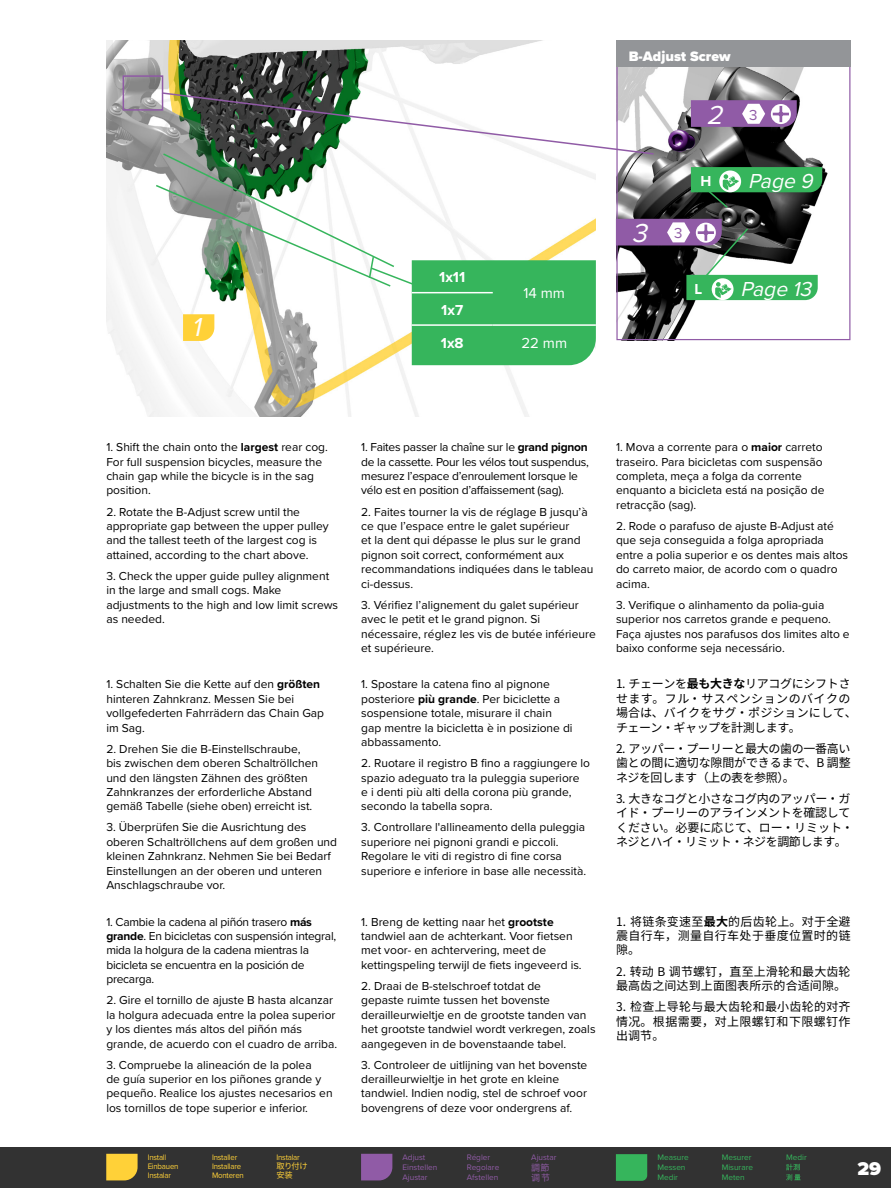
<style>
.page{position:relative;width:891px;height:1188px;background:#fff}
.page>*{position:absolute;margin:0;border:0;box-sizing:border-box;transform-origin:0 0}
.User_Manual_Number_F{font:italic 27px "Proxima Nova";color:#fff}
.t1{font:italic 21px "Proxima Nova";color:#fff}
.t2{font:900 19.2px "Proxima Nova";color:#fff}
.User_Manual_Number_F-2{font:700 15px "Proxima Nova";color:#fff}
.User_Manual_Number_F-3{font:15px "Proxima Nova";color:#fff}
.User_Manual_Number_F-4{font:15px "Proxima Nova";color:#905ba6}
.Header_Proxima_Nova{font:900 14.25px "Proxima Nova";color:#fff}
.User_Manual_Text_-_N{font:12px/14.4px "Proxima Nova";color:#000}
.User_Manual_Text_-_N-2{font:12px/14.4px "Proxima Nova";letter-spacing:-.02em;color:#000}
.j-bodytext{font:12px/14.4px "Noto Sans CJ Kjp";letter-spacing:-.025em;color:#000;text-align:justify}
.c-bodytext{font:12px/14.4px "Noto Sans CJ Ksc";letter-spacing:.02em;color:#000;text-align:justify}
.j-bodytext-2{font:12px/14.4px "Noto Sans CJ Kjp";letter-spacing:.01em;color:#000}
.j-masterText{font:9px "Noto Sans CJ Kjp";color:#905ba6}
.c-masterText{font:9px "Noto Sans CJ Ksc";color:#905ba6}
.Legend_Flag_Text{font:8.25px "Proxima Nova";letter-spacing:-.025em;color:#ffd138;scale:.95 1}
.t3{font:8.25px "Proxima Nova";color:#905ba6}
.t4{font:8.25px "Proxima Nova";color:#36b55c}
.Legend_Flag_Text-2{font:8.25px "Noto Sans CJ Kjp";color:#ffd138}
.Legend_Flag_Text-3{font:8.25px "Noto Sans CJ Ksc";color:#ffd138}
.s1{font-weight:700}
</style>
<div class="page">
<div style="left:0;top:1148px;width:891px;height:40px;background:#323232"></div>
<img style="left:106px;top:40px;width:466px;height:376px">
<svg style="left:361px;top:1154px;width:31px;height:26px"></svg>
<svg style="left:616px;top:1154px;width:31px;height:27px"></svg>
<svg style="left:786px;top:1164px;width:15px;height:16px"></svg>
<img style="left:618px;top:68px;width:210px;height:120px">
<div style="left:616px;top:40px;width:234px;height:28px;background:#939598"></div>
<div style="left:123px;top:75px;width:40px;height:36px;border:2px solid #905ba6"></div>
<svg style="left:154px;top:91px;width:668px;height:274px"></svg>
<svg style="left:106px;top:1154px;width:32px;height:26px"></svg>
<p class="User_Manual_Number_F" style="left:191px;top:307px;width:19px">1</p>
<p class="User_Manual_Number_F-2" style="left:439px;top:266px;width:28px">1x11</p>
<p class="User_Manual_Number_F-3" style="left:524px;top:282px;width:43px">14 mm</p>
<p class="User_Manual_Number_F-2" style="left:441px;top:299px;width:23px">1x7</p>
<p class="User_Manual_Number_F-2" style="left:441px;top:331px;width:24px">1x8</p>
<p class="User_Manual_Number_F-3" style="left:521px;top:331px;width:47px">22 mm</p>
<p class="Header_Proxima_Nova" style="left:629px;top:46px;width:103px">B-Adjust Screw</p>
<p class="User_Manual_Number_F" style="left:706px;top:94px;width:25px">2</p>
<p class="User_Manual_Number_F-4" style="left:749px;top:104px;width:10px">3</p>
<p class="User_Manual_Number_F" style="left:632px;top:213px;width:25px">3</p>
<p class="User_Manual_Number_F-4" style="left:674px;top:222px;width:10px">3</p>
<p class="User_Manual_Number_F-2" style="left:701px;top:170px;width:12px">H</p>
<p class="t1" style="left:748px;top:165px;width:72px">Page 9</p>
<p class="User_Manual_Number_F-2" style="left:695px;top:278px;width:9px">L</p>
<p class="t1" style="left:740px;top:273px;width:79px">Page 13</p>
<p class="User_Manual_Text_-_N" style="left:106px;top:439px;width:223px">1. Shift the chain onto the <span class="s1">largest</span> rear cog.<br>For full suspension bicycles, measure the chain gap while the bicycle is in the sag position.</p>
<p class="User_Manual_Text_-_N" style="left:106px;top:504px;width:224px">2. Rotate the B-Adjust screw until the appropriate gap between the upper pulley and the tallest teeth of the largest cog is attained, according to the chart above.</p>
<p class="User_Manual_Text_-_N" style="left:106px;top:568px;width:233px">3. Check the upper guide pulley alignment in the large and small cogs. Make adjustments to the high and low limit screws as needed.</p>
<p class="User_Manual_Text_-_N" style="left:106px;top:677px;width:219px">1. Schalten Sie die Kette auf den <span class="s1">größten </span>hinteren Zahnkranz. Messen Sie bei vollgefederten Fahrrädern das Chain Gap im Sag.</p>
<p class="User_Manual_Text_-_N" style="left:106px;top:741px;width:213px">2. Drehen Sie die B-Einstellschraube, bis zwischen dem oberen Schaltröllchen und den längsten Zähnen des größten Zahnkranzes der erforderliche Abstand gemäß Tabelle (siehe oben) erreicht ist.</p>
<p class="User_Manual_Text_-_N" style="left:106px;top:820px;width:232px">3. Überprüfen Sie die Ausrichtung des oberen Schaltröllchens auf dem großen und kleinen Zahnkranz. Nehmen Sie bei Bedarf Einstellungen an der oberen und unteren Anschlagschraube vor.</p>
<p class="User_Manual_Text_-_N-2" style="left:106px;top:914px;width:231px">1. Cambie la cadena al piñón trasero <span class="s1">más grande</span>. En bicicletas con suspensión integral, mida la holgura de la cadena mientras la bicicleta se encuentra en la posición de precarga.</p>
<p class="User_Manual_Text_-_N" style="left:106px;top:993px;width:232px">2. Gire el tornillo de ajuste B hasta alcanzar la holgura adecuada entre la polea superior y los dientes más altos del piñón más grande, de acuerdo con el cuadro de arriba.</p>
<p class="User_Manual_Text_-_N" style="left:106px;top:1057px;width:228px">3. Compruebe la alineación de la polea<br>de guía superior en los piñones grande y pequeño. Realice los ajustes necesarios en los tornillos de tope superior e inferior.</p>
<p class="Legend_Flag_Text" style="left:148px;top:1151px;width:21px">Install</p>
<p class="Legend_Flag_Text" style="left:212px;top:1151px;width:28px">Installer</p>
<p class="Legend_Flag_Text" style="left:276px;top:1151px;width:26px">Instalar</p>
<p class="Legend_Flag_Text" style="left:148px;top:1160px;width:34px">Einbauen</p>
<p class="Legend_Flag_Text" style="left:212px;top:1160px;width:32px">Installare</p>
<p class="Legend_Flag_Text-2" style="left:276px;top:1162px;width:33px">取り付け</p>
<p class="Legend_Flag_Text" style="left:148px;top:1169px;width:26px">Instalar</p>
<p class="Legend_Flag_Text" style="left:212px;top:1169px;width:35px">Monteren</p>
<p class="Legend_Flag_Text-3" style="left:276px;top:1171px;width:18px">安装</p>
<p class="User_Manual_Text_-_N-2" style="left:361px;top:439px;width:229px">1. Faites passer la chaîne sur le <span class="s1">grand pignon </span>de la cassette. Pour les vélos tout suspendus, mesurez l’espace d’enroulement lorsque le vélo est en position d’affaissement (sag).</p>
<p class="User_Manual_Text_-_N" style="left:361px;top:504px;width:234px">2. Faites tourner la vis de réglage B jusqu’à ce que l’espace entre le galet supérieur<br>et la dent qui dépasse le plus sur le grand pignon soit correct, conformément aux recommandations indiquées dans le tableau ci-dessus.</p>
<p class="User_Manual_Text_-_N" style="left:361px;top:597px;width:236px">3. Vérifiez l’alignement du galet supérieur avec le petit et le grand pignon. Si nécessaire, réglez les vis de butée inférieure et supérieure.</p>
<p class="User_Manual_Text_-_N" style="left:361px;top:677px;width:213px">1. Spostare la catena fino al pignone posteriore <span class="s1">più grande</span>. Per biciclette a sospensione totale, misurare il chain gap mentre la bicicletta è in posizione di abbassamento.</p>
<p class="User_Manual_Text_-_N" style="left:361px;top:755px;width:230px">2. Ruotare il registro B fino a raggiungere lo spazio adeguato tra la puleggia superiore<br>e i denti più alti della corona più grande, secondo la tabella sopra.</p>
<p class="User_Manual_Text_-_N" style="left:361px;top:820px;width:227px">3. Controllare l'allineamento della puleggia superiore nei pignoni grandi e piccoli.<br>Regolare le viti di registro di fine corsa superiore e inferiore in base alle necessità.</p>
<p class="User_Manual_Text_-_N" style="left:361px;top:914px;width:222px">1. Breng de ketting naar het <span class="s1">grootste </span>tandwiel aan de achterkant. Voor fietsen met voor- en achtervering, meet de kettingspeling terwijl de fiets ingeveerd is.</p>
<p class="User_Manual_Text_-_N" style="left:361px;top:978px;width:236px">2. Draai de B-stelschroef totdat de<br>gepaste ruimte tussen het bovenste derailleurwieltje en de grootste tanden van het grootste tandwiel wordt verkregen, zoals aangegeven in de bovenstaande tabel.</p>
<p class="User_Manual_Text_-_N" style="left:361px;top:1057px;width:228px">3. Controleer de uitlijning van het bovenste derailleurwieltje in het grote en kleine tandwiel. Indien nodig, stel de schroef voor bovengrens of deze voor ondergrens af.</p>
<p class="t3" style="left:403px;top:1151px;width:24px">Adjust</p>
<p class="t3" style="left:467px;top:1151px;width:25px">Régler</p>
<p class="t3" style="left:531px;top:1151px;width:27px">Ajustar</p>
<p class="t3" style="left:403px;top:1161px;width:36px">Einstellen</p>
<p class="t3" style="left:467px;top:1161px;width:34px">Regolare</p>
<p class="j-masterText" style="left:531px;top:1162px;width:20px">調節</p>
<p class="t3" style="left:403px;top:1171px;width:27px">Ajustar</p>
<p class="t3" style="left:467px;top:1171px;width:33px">Afstellen</p>
<p class="c-masterText" style="left:531px;top:1172px;width:20px">调节</p>
<p class="User_Manual_Text_-_N" style="left:616px;top:439px;width:210px">1. Mova a corrente para o <span class="s1">maior</span> carreto traseiro. Para bicicletas com suspensão completa, meça a folga da corrente enquanto a bicicleta está na posição de retracção (sag).</p>
<p class="User_Manual_Text_-_N" style="left:616px;top:518px;width:234px">2. Rode o parafuso de ajuste B-Adjust até que seja conseguida a folga apropriada entre a polia superior e os dentes mais altos do carreto maior, de acordo com o quadro acima.</p>
<p class="User_Manual_Text_-_N" style="left:616px;top:597px;width:235px">3. Verifique o alinhamento da polia-guia superior nos carretos grande e pequeno.<br>Faça ajustes nos parafusos dos limites alto e baixo conforme seja necessário.</p>
<p class="j-bodytext-2" style="left:616px;top:677px;width:242px">1. チェーンを<span class="s1">最も大きな</span>リアコグにシフトさせます。フル・サスペンションのバイクの場合は、バイクをサグ・ポジションにして、チェーン・ギャップを計測します。</p>
<p class="j-bodytext" style="left:616px;top:741px;width:236px">2. アッパー・プーリーと最大の歯の一番高い歯との間に適切な隙間ができるまで、B 調整ネジを回します（上の表を参照）。</p>
<p class="j-bodytext" style="left:616px;top:791px;width:239px;text-align:left">3. 大きなコグと小さなコグ内のアッパー・ガイド・プーリーのアラインメントを確認してください。必要に応じて、ロー・リミット・ネジとハイ・リミット・ネジを調節します。</p>
<p class="c-bodytext" style="left:616px;top:914px;width:236px">1. 将链条变速至<span class="s1">最大</span>的后齿轮上。对于全避震自行车，测量自行车处于垂度位置时的链隙。</p>
<p class="c-bodytext" style="left:616px;top:964px;width:236px">2. 转动 B 调节螺钉，直至上滑轮和最大齿轮最高齿之间达到上面图表所示的合适间隙。</p>
<p class="c-bodytext" style="left:616px;top:1000px;width:236px">3. 检查上导轮与最大齿轮和最小齿轮的对齐情况。根据需要，对上限螺钉和下限螺钉作出调节。</p>
<p class="t4" style="left:657px;top:1151px;width:33px">Measure</p>
<p class="t4" style="left:657px;top:1161px;width:30px">Messen</p>
<p class="t4" style="left:657px;top:1172px;width:22px">Medir</p>
<p class="t4" style="left:722px;top:1151px;width:31px">Mesurer</p>
<p class="t4" style="left:722px;top:1161px;width:33px">Misurare</p>
<p class="t4" style="left:722px;top:1172px;width:24px">Meten</p>
<p class="t4" style="left:786px;top:1151px;width:22px">Medir</p>
<h3 class="t2" style="left:858px;top:1154px;width:25px">29</h3>
</div>
